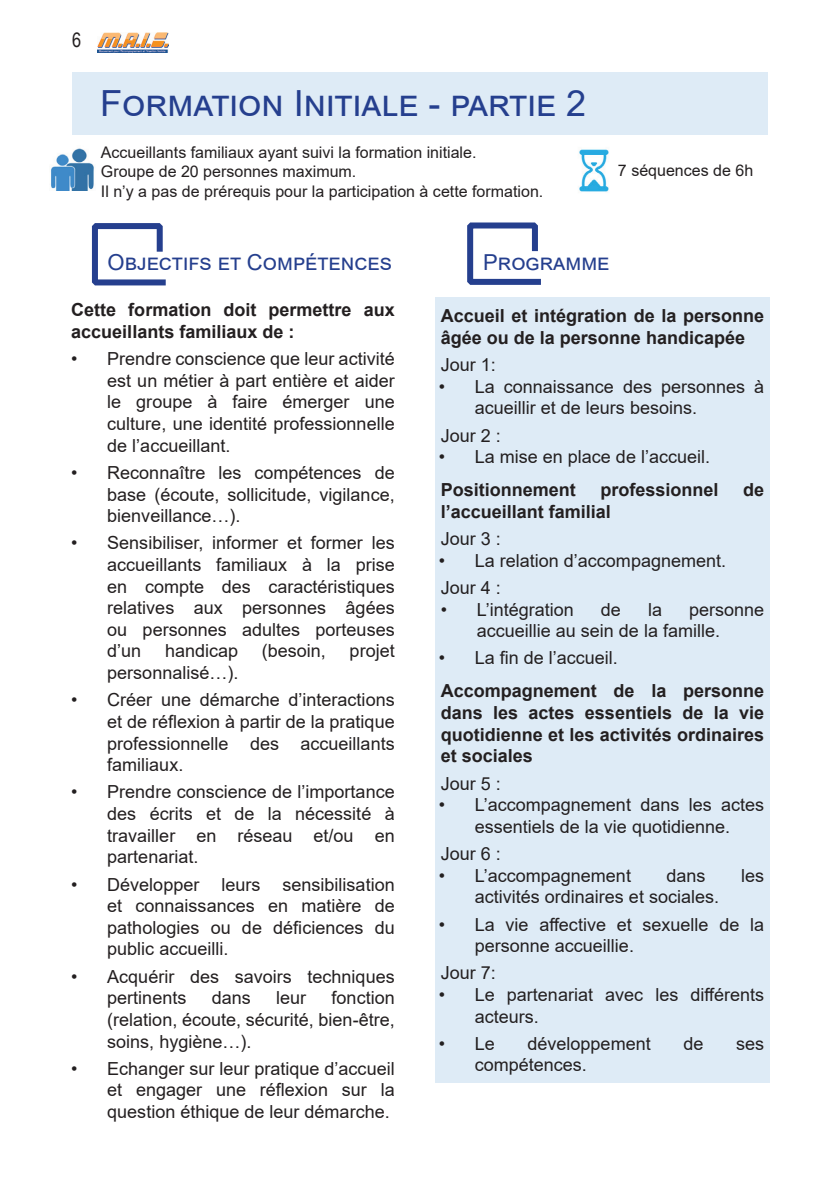
<style>
.page{position:relative;width:840px;height:1191px;background:#fff}
.page>*{position:absolute;margin:0;border:0;box-sizing:border-box;transform-origin:0 0}
.t1{font:36px "Arial";color:#253f8e}
.t2{font:22px "Arial";color:#253f8e}
.t3{font:20px "Arial Narrow";color:#231f20}
.t4{font:18px/21.6px "Arial";color:#231f20;text-align:justify}
.t5{font:700 18px/21.6px "Arial";color:#231f20}
.t6{font:16px/19.2px "Arial";color:#231f20}
</style>
<div class="page">
<img style="left:98px;top:33px;width:70px;height:19px">
<div style="left:72px;top:72px;width:695px;height:62px;background:#deebf6"></div>
<div style="left:435px;top:297px;width:334px;height:786px;background:#deebf6"></div>
<img style="left:579px;top:149px;width:30px;height:43px">
<img style="left:51px;top:148px;width:43px;height:43px">
<svg style="left:91px;top:223px;width:75px;height:63px"></svg>
<svg style="left:467px;top:222px;width:74px;height:63px"></svg>
<p class="t3" style="left:72px;top:25px;width:11px">6</p>
<h1 class="t1" style="left:100px;top:79px;width:487px">Formation Initiale - partie 2</h1>
<p class="t6" style="left:101px;top:143px;width:443px">Accueillants familiaux ayant suivi la formation initiale.<br>Groupe de 20 personnes maximum.<br>Il n’y a pas de prérequis pour la participation à cette formation.</p>
<p class="t6" style="left:617px;top:161px;width:137px">7 séquences de 6h</p>
<p class="t2" style="left:107px;top:247px;width:285px">Objectifs et Compétences</p>
<p class="t2" style="left:483px;top:247px;width:128px">Programme</p>
<p class="t5" style="left:71px;top:299px;width:325px">Cette formation doit permettre aux accueillants familiaux de :</p>
<p class="t4" style="left:107px;top:348px;width:289px;text-indent:-36px">• Prendre conscience que leur activité est un métier à part entière et aider le groupe à faire émerger une culture, une identité professionnelle de l’accueillant.</p>
<p class="t4" style="left:107px;top:462px;width:289px;text-indent:-36px">• Reconnaître les compétences de base (écoute, sollicitude, vigilance, bienveillance…).</p>
<p class="t4" style="left:107px;top:532px;width:289px;text-indent:-36px">• Sensibiliser, informer et former les accueillants familiaux à la prise en compte des caractéristiques relatives aux personnes âgées ou personnes adultes porteuses d’un</p>
<p class="t4" style="left:165px;top:640px;width:75px">handicap</p>
<p class="t4" style="left:262px;top:640px;width:66px">(besoin,</p>
<p class="t4" style="left:349px;top:640px;width:47px">projet</p>
<p class="t4" style="left:107px;top:662px;width:133px">personnalisé…).</p>
<p class="t4" style="left:107px;top:689px;width:289px;text-indent:-36px">• Créer une démarche d’interactions et de réflexion à partir de la pratique professionnelle des accueillants familiaux.</p>
<p class="t4" style="left:107px;top:781px;width:289px;text-indent:-36px">• Prendre conscience de l’importance des écrits et de la nécessité à travailler en réseau et/ou en partenariat.</p>
<p class="t4" style="left:107px;top:873px;width:289px;text-indent:-36px">• Développer leurs sensibilisation et connaissances en matière de pathologies ou de déficiences du public accueilli.</p>
<p class="t4" style="left:107px;top:965px;width:289px;text-indent:-36px">• Acquérir des savoirs techniques pertinents</p>
<p class="t4" style="left:107px;top:987px;width:289px;text-indent:224px">fonction (relation, écoute, sécurité, bien-être, soins, hygiène…).</p>
<p class="t4" style="left:107px;top:1057px;width:289px;text-indent:-36px">• Echanger sur leur pratique d’accueil et engager une réflexion sur la question éthique de leur démarche.</p>
<p class="t4" style="left:212px;top:987px;width:41px">dans</p>
<p class="t4" style="left:276px;top:987px;width:32px">leur</p>
<p class="t5" style="left:440px;top:305px;width:325px">Accueil et intégration de la personne âgée ou de la personne handicapée</p>
<p class="t4" style="left:440px;top:354px;width:57px">Jour 1:</p>
<p class="t4" style="left:474px;top:375px;width:291px;text-indent:-36px">• La connaissance des personnes à acueillir et de leurs besoins.</p>
<p class="t4" style="left:440px;top:424px;width:62px">Jour 2 :</p>
<p class="t4" style="left:438px;top:446px;width:273px">• La mise en place de l’accueil.</p>
<p class="t5" style="left:440px;top:479px;width:137px">Positionnement</p>
<p class="t5" style="left:600px;top:479px;width:120px">professionnel</p>
<p class="t5" style="left:742px;top:479px;width:23px">de</p>
<p class="t5" style="left:440px;top:501px;width:172px">l’accueillant familial</p>
<p class="t4" style="left:440px;top:528px;width:62px">Jour 3 :</p>
<p class="t4" style="left:438px;top:546px;width:289px;line-height:27.2px">• La relation d’accompagnement.<br>Jour 4 :</p>
<p class="t4" style="left:440px;top:598px;width:135px">• L’intégration</p>
<p class="t4" style="left:600px;top:598px;width:22px">de</p>
<p class="t4" style="left:647px;top:598px;width:16px">la</p>
<p class="t4" style="left:476px;top:598px;width:289px;text-indent:212px">personne accueillie au sein de la famille.</p>
<p class="t4" style="left:438px;top:647px;width:181px">• La fin de l’accueil.</p>
<p class="t5" style="left:440px;top:680px;width:325px;text-align:justify">Accompagnement de la personne dans les actes essentiels de la vie quotidienne et les activités ordinaires et sociales</p>
<p class="t4" style="left:440px;top:772px;width:62px">Jour 5 :</p>
<p class="t4" style="left:438px;top:794px;width:327px;text-align:center">• L’accompagnement dans les actes essentiels de la vie quotidienne.</p>
<p class="t4" style="left:440px;top:842px;width:62px">Jour 6 :</p>
<p class="t4" style="left:438px;top:864px;width:194px">• L’accompagnement</p>
<p class="t4" style="left:666px;top:864px;width:41px">dans</p>
<p class="t4" style="left:740px;top:864px;width:25px">les</p>
<p class="t4" style="left:474px;top:886px;width:246px">activités ordinaires et sociales.</p>
<p class="t4" style="left:474px;top:913px;width:291px;text-indent:-36px">• La vie affective et sexuelle de la personne accueillie.</p>
<p class="t4" style="left:440px;top:962px;width:57px">Jour 7:</p>
<p class="t4" style="left:474px;top:983px;width:291px;text-indent:-36px">• Le partenariat avec les différents acteurs.</p>
<p class="t4" style="left:438px;top:1032px;width:58px">• Le</p>
<p class="t4" style="left:527px;top:1032px;width:125px">développement</p>
<p class="t4" style="left:683px;top:1032px;width:22px">de</p>
<p class="t4" style="left:735px;top:1032px;width:30px">ses</p>
<p class="t4" style="left:474px;top:1054px;width:114px">compétences.</p>
</div>
